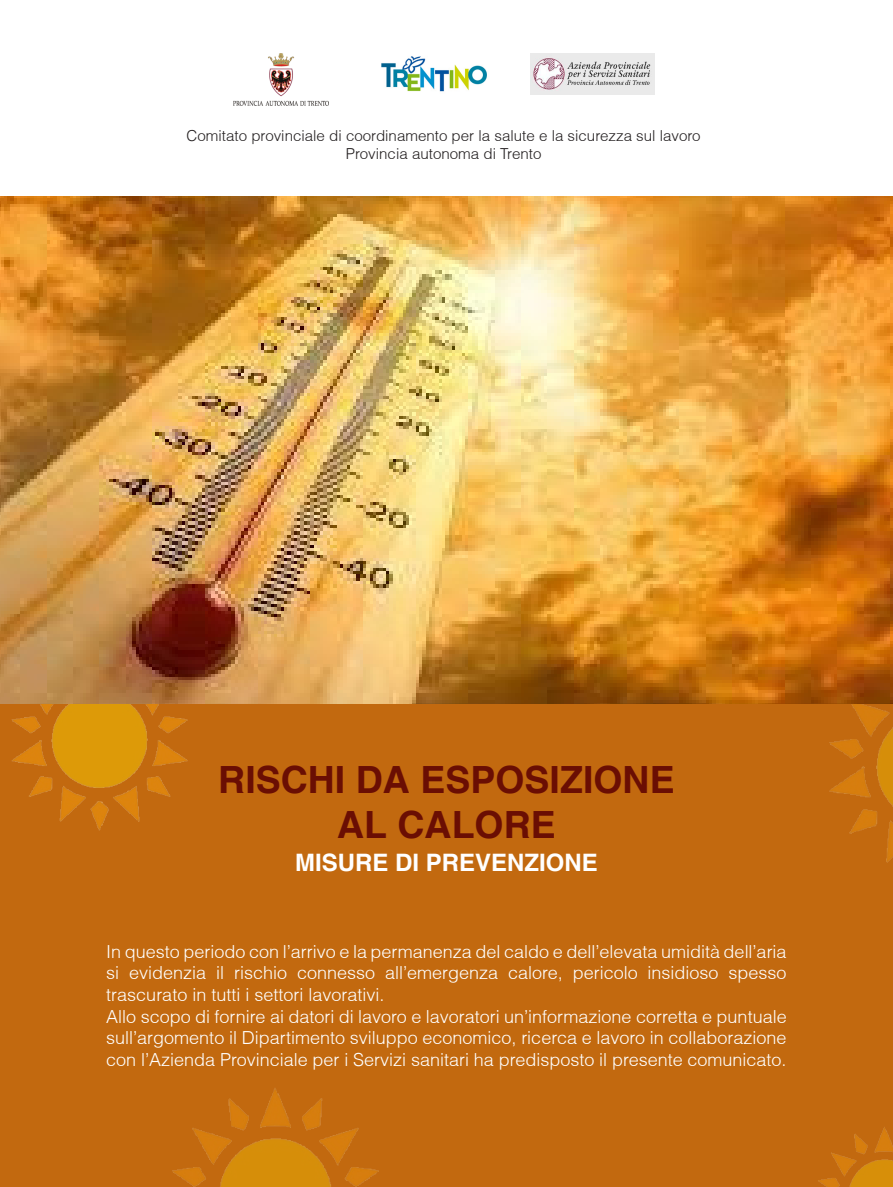
<style>
.page{position:relative;width:893px;height:1187px;background:#fff}
.page>*{position:absolute;margin:0;border:0;box-sizing:border-box;transform-origin:0 0}
.t1{font:700 37.5px "Helvetica";color:#6a0e03}
.t2{font:700 24px "Helvetica";color:#fff}
.t3{font:300 18px/21.6px "Helvetica";color:#fff;text-align:justify}
.t4{font:300 15.15px "Helvetica";color:#231f20}
</style>
<div class="page">
<div style="left:0;top:702px;width:893px;height:484px;background:#c2690f"></div>
<img style="left:381px;top:56px;width:106px;height:36px">
<img style="left:531px;top:53px;width:123px;height:42px">
<img style="left:233px;top:53px;width:96px;height:52px">
<img style="left:0;top:703px;width:195px;height:128px">
<img style="left:818px;top:1127px;width:75px;height:59px">
<img style="left:172px;top:1088px;width:207px;height:98px">
<img style="left:815px;top:703px;width:78px;height:160px">
<img style="left:0;top:197px;width:893px;height:506px">
<p class="t4" style="left:187px;top:126px;width:516px">Comitato provinciale di coordinamento per la salute e la sicurezza sul lavoro</p>
<p class="t4" style="left:346px;top:144px;width:197px">Provincia autonoma di Trento</p>
<p class="t1" style="left:218px;top:757px;width:458px">RISCHI DA ESPOSIZIONE</p>
<p class="t1" style="left:337px;top:802px;width:220px">AL CALORE</p>
<p class="t2" style="left:295px;top:848px;width:304px">MISURE DI PREVENZIONE</p>
<p class="t3" style="left:106px;top:940px;width:682px">In questo periodo con l’arrivo e la permanenza del caldo e dell’elevata umidità dell’aria si evidenzia il rischio connesso all’emergenza calore, pericolo insidioso spesso trascurato in tutti i settori lavorativi.</p>
<p class="t3" style="left:106px;top:1005px;width:682px">Allo scopo di fornire ai datori di lavoro e lavoratori un’informazione corretta e puntuale sull’argomento il Dipartimento sviluppo economico, ricerca e lavoro in collaborazione con l’Azienda Provinciale per i Servizi sanitari ha predisposto il presente comunicato.</p>
</div>
